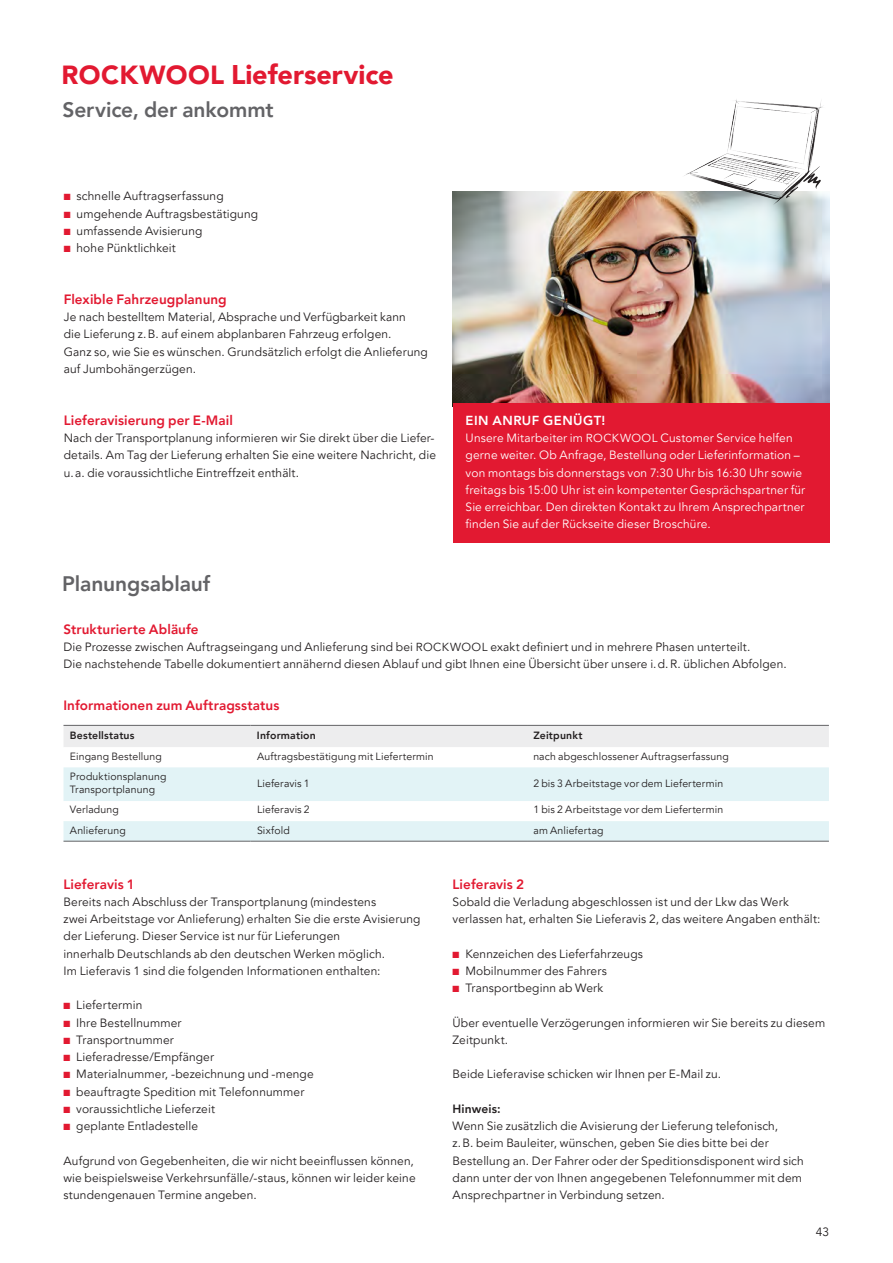
<style>
.page{position:relative;width:893px;height:1263px;background:#fff}
.page>*{position:absolute;margin:0;border:0;box-sizing:border-box;transform-origin:0 0}
.t1{font:900 27px "Avenir LT Pro";letter-spacing:-.005em;color:#e21931}
.t2{font:800 21px "Avenir LT Pro";letter-spacing:-.005em;color:#636366}
.t3{font:800 13.5px "Avenir LT Pro";letter-spacing:.005em;color:#e21931}
.t4{font:800 13.05px "Avenir LT Pro";letter-spacing:.035em;color:#fff}
.t5{font:12px/17.2px "Avenir LT Pro";letter-spacing:.01em;color:#231f20}
.t6{font:12px/17.2px "Avenir LT Pro";letter-spacing:.01em;color:#fff}
.t7{font:800 12px "Avenir LT Pro";letter-spacing:.01em;color:#231f20}
.t8{font:10.5px/13.5px "Avenir LT Pro";letter-spacing:.015em;color:#231f20}
.t9{font:800 10.5px "Avenir LT Pro";letter-spacing:.015em;color:#231f20}
.s1{font-size:26.25px}
.s2{color:#e21931}
.s3{font-size:11.7px}
</style>
<div class="page">
<div style="left:64px;top:726px;width:765px;height:21px;background:#ededee"></div>
<div style="left:64px;top:767px;width:765px;height:74px;background:#e2f3f6"></div>
<svg style="left:64px;top:801px;width:765px;height:20px"></svg>
<hr style="left:64px;top:841px;width:187px;height:1px;background:#636366">
<hr style="left:251px;top:841px;width:276px;height:1px;background:#636366">
<hr style="left:527px;top:841px;width:302px;height:1px;background:#636366">
<hr style="left:64px;top:725px;width:187px;height:1px;background:#636366">
<hr style="left:251px;top:725px;width:276px;height:1px;background:#636366">
<hr style="left:527px;top:725px;width:302px;height:1px;background:#636366">
<img style="left:453px;top:191px;width:376px;height:212px">
<div style="left:453px;top:403px;width:376px;height:139px;background:#e21931"></div>
<img style="left:679px;top:99px;width:151px;height:127px">
<h1 class="t1" style="left:62px;top:58px;width:333px"><span class="s1">ROCKWOOL</span> Lieferservice</h1>
<h2 class="t2" style="left:63px;top:97px;width:213px">Service, der ankommt</h2>
<p class="t5" style="left:64px;top:188px;width:161px"><span class="s2">■</span> schnelle Auftragserfassung</p>
<p class="t5" style="left:64px;top:205px;width:196px"><span class="s2">■</span> umgehende Auftragsbestätigung</p>
<p class="t5" style="left:64px;top:222px;width:140px"><span class="s2">■</span> umfassende Avisierung</p>
<p class="t5" style="left:64px;top:240px;width:114px"><span class="s2">■</span> hohe Pünktlichkeit</p>
<p class="t3" style="left:64px;top:291px;width:165px">Flexible Fahrzeugplanung</p>
<p class="t5" style="left:64px;top:309px;width:366px">Je nach bestelltem Material, Absprache und Verfügbarkeit kann<br>die Lieferung z.B. auf einem abplanbaren Fahrzeug erfolgen.<br>Ganz so, wie Sie es wünschen. Grundsätzlich erfolgt die Anlieferung auf Jumbohängerzügen.</p>
<p class="t3" style="left:64px;top:412px;width:171px">Lieferavisierung per E-Mail</p>
<p class="t5" style="left:64px;top:429px;width:374px;text-align:justify">Nach der Transportplanung informieren wir Sie direkt über die Liefer&shy;details. Am Tag der Lieferung erhalten Sie eine weitere Nachricht, die u.a. die voraussichtliche Eintreffzeit enthält.</p>
<h2 class="t2" style="left:62px;top:571px;width:150px">Planungsablauf</h2>
<p class="t4" style="left:466px;top:413px;width:141px">EIN ANRUF GENÜGT!</p>
<p class="t6" style="left:466px;top:430px;width:341px">Unsere Mitarbeiter im <span class="s3">ROCKWOOL</span> Customer Service helfen gerne weiter. Ob Anfrage, Bestellung oder Lieferinformation – von montags bis donnerstags von 7:30 Uhr bis 16:30 Uhr sowie freitags bis 15:00 Uhr ist ein kompetenter Gesprächspartner für Sie erreichbar. Den direkten Kontakt zu Ihrem Ansprechpartner finden Sie auf der Rückseite dieser Broschüre.</p>
<p class="t3" style="left:64px;top:621px;width:137px">Strukturierte Abläufe</p>
<p class="t5" style="left:63px;top:638px;width:725px">Die Prozesse zwischen Auftragseingang und Anlieferung sind bei <span class="s3">ROCKWOOL</span> exakt definiert und in mehrere Phasen unterteilt.<br>Die nachstehende Tabelle dokumentiert annähernd diesen Ablauf und gibt Ihnen eine Übersicht über unsere i.d.R. üblichen Abfolgen.</p>
<p class="t3" style="left:64px;top:698px;width:217px">Informationen zum Auftragsstatus</p>
<p class="t9" style="left:70px;top:729px;width:66px">Bestellstatus</p>
<p class="t9" style="left:257px;top:729px;width:60px">Information</p>
<p class="t9" style="left:533px;top:729px;width:51px">Zeitpunkt</p>
<p class="t8" style="left:70px;top:749px;width:94px">Eingang Bestellung</p>
<p class="t8" style="left:257px;top:749px;width:178px">Auftragsbestätigung mit Liefertermin</p>
<p class="t8" style="left:533px;top:749px;width:197px">nach abgeschlossener Auftragserfassung</p>
<p class="t8" style="left:70px;top:770px;width:98px">Produktionsplanung<br>Transportplanung</p>
<p class="t8" style="left:257px;top:776px;width:54px">Lieferavis 1</p>
<p class="t8" style="left:533px;top:776px;width:191px">2 bis 3 Arbeitstage vor dem Liefertermin</p>
<p class="t8" style="left:70px;top:803px;width:50px">Verladung</p>
<p class="t8" style="left:257px;top:803px;width:54px">Lieferavis 2</p>
<p class="t8" style="left:533px;top:803px;width:191px">1 bis 2 Arbeitstage vor dem Liefertermin</p>
<p class="t8" style="left:70px;top:823px;width:57px">Anlieferung</p>
<p class="t8" style="left:257px;top:823px;width:34px">Sixfold</p>
<p class="t8" style="left:533px;top:823px;width:72px">am Anliefertag</p>
<p class="t3" style="left:64px;top:876px;width:73px">Lieferavis 1</p>
<p class="t5" style="left:64px;top:893px;width:359px">Bereits nach Abschluss der Transportplanung (mindestens<br>zwei Arbeitstage vor Anlieferung) erhalten Sie die erste Avisierung der Lieferung. Dieser Service ist nur für Lieferungen<br>innerhalb Deutschlands ab den deutschen Werken möglich.<br>Im Lieferavis 1 sind die folgenden Informationen enthalten:</p>
<p class="t5" style="left:64px;top:997px;width:80px"><span class="s2">■</span> Liefertermin</p>
<p class="t5" style="left:64px;top:1014px;width:120px"><span class="s2">■</span> Ihre Bestellnummer</p>
<p class="t5" style="left:64px;top:1031px;width:112px"><span class="s2">■</span> Transportnummer</p>
<p class="t5" style="left:64px;top:1049px;width:152px"><span class="s2">■</span> Lieferadresse/Empfänger</p>
<p class="t5" style="left:64px;top:1066px;width:252px"><span class="s2">■</span> Materialnummer, -bezeichnung und -menge</p>
<p class="t5" style="left:64px;top:1083px;width:242px"><span class="s2">■</span> beauftragte Spedition mit Telefonnummer</p>
<p class="t5" style="left:64px;top:1100px;width:153px"><span class="s2">■</span> voraussichtliche Lieferzeit</p>
<p class="t5" style="left:64px;top:1118px;width:136px"><span class="s2">■</span> geplante Entladestelle</p>
<p class="t5" style="left:64px;top:1152px;width:354px">Aufgrund von Gegebenheiten, die wir nicht beeinflussen können, wie beispielsweise Verkehrsunfälle/-staus, können wir leider keine stundengenauen Termine angeben.</p>
<p class="t3" style="left:453px;top:876px;width:73px">Lieferavis 2</p>
<p class="t5" style="left:453px;top:893px;width:369px">Sobald die Verladung abgeschlossen ist und der Lkw das Werk verlassen hat, erhalten Sie Lieferavis 2, das weitere Angaben enthält:</p>
<p class="t5" style="left:453px;top:945px;width:192px"><span class="s2">■</span> Kennzeichen des Lieferfahrzeugs</p>
<p class="t5" style="left:453px;top:962px;width:156px"><span class="s2">■</span> Mobilnummer des Fahrers</p>
<p class="t5" style="left:453px;top:980px;width:152px"><span class="s2">■</span> Transportbeginn ab Werk</p>
<p class="t5" style="left:453px;top:1014px;width:374px">Über eventuelle Verzögerungen informieren wir Sie bereits zu diesem<br>Zeitpunkt.</p>
<p class="t5" style="left:453px;top:1066px;width:270px">Beide Lieferavise schicken wir Ihnen per E-Mail zu.</p>
<p class="t7" style="left:453px;top:1102px;width:50px">Hinweis:</p>
<p class="t5" style="left:453px;top:1118px;width:353px">Wenn Sie zusätzlich die Avisierung der Lieferung telefonisch,<br>z.B. beim Bauleiter, wünschen, geben Sie dies bitte bei der Bestellung an. Der Fahrer oder der Speditionsdisponent wird sich dann unter der von Ihnen angegebenen Telefonnummer mit dem Ansprechpartner in Verbindung setzen.</p>
<p class="t5" style="left:816px;top:1223px;width:15px">43</p>
</div>
